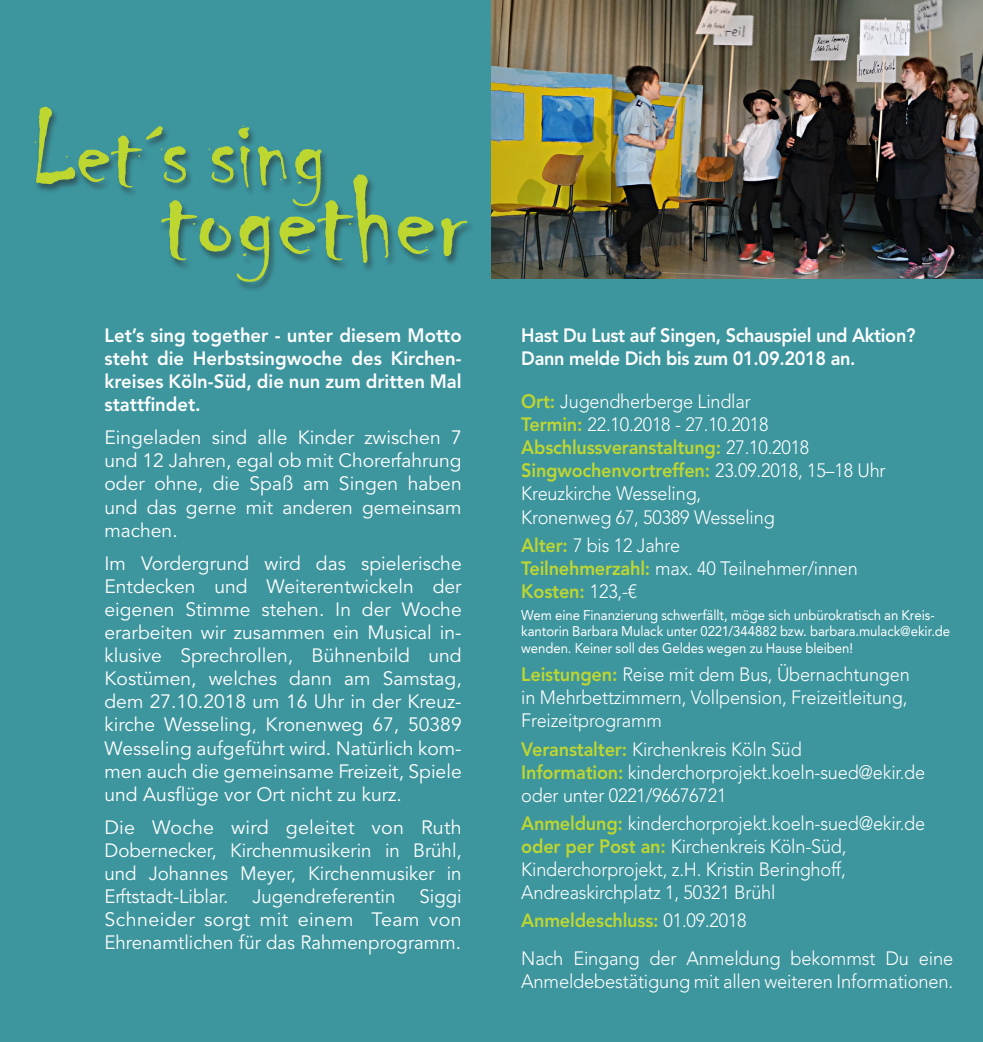
<style>
.page{position:relative;width:983px;height:1042px;background:#fff}
.page>*{position:absolute;margin:0;border:0;box-sizing:border-box;transform-origin:0 0}
.t1{font:19.25px/23.1px "Avenir LTCE";color:#fff;text-align:justify}
.t2{font:300 19.25px/23.1px "Avenir LTCE";letter-spacing:-.01em;color:#fff;scale:.94 1}
.t3{font:800 19.25px/23.1px "Avenir LTCE";letter-spacing:-.02em;color:#fff;text-align:justify;scale:.96 1}
.t4{font:300 19.25px/23.1px "Avenir LTCE";letter-spacing:-.01em;color:#fff;scale:.95 1}
.t5{font:800 19.25px/23.1px "Avenir LTCE";letter-spacing:-.02em;color:#fff;scale:.94 1}
.t6{font:800 19.25px "Avenir LTCE";letter-spacing:-.01em;color:#bed630;scale:.94 1}
.t7{font:14px/16.8px "Avenir LTCE";letter-spacing:-.005em;color:#fff;scale:.94 1}
.s1{font-weight:800;color:#bed630}
.s2{font-weight:300;color:#fff}
</style>
<div class="page">
<div style="left:0;top:0;width:982px;height:1042px;background:#3d959e"></div>
<img style="left:491px;top:0;width:491px;height:278px">
<svg style="left:35px;top:107px;width:432px;height:175px"></svg>
<p class="t3" style="left:104px;top:324px;width:373px">Let’s sing together - unter diesem Motto steht die Herbstsingwoche des Kirchen&shy;kreises Köln-Süd, die nun zum dritten Mal stattfindet.</p>
<p class="t1" style="left:104px;top:427px;width:358px">Eingeladen sind alle Kinder zwischen 7 und 12 Jahren, egal ob mit Chorerfahrung oder ohne, die Spaß am Singen haben und das gerne mit anderen gemeinsam machen.</p>
<p class="t1" style="left:104px;top:552px;width:358px">Im Vordergrund wird das spielerische Entdecken und Weiterentwickeln der eigenen Stimme stehen. In der Woche erarbeiten wir zusammen ein Musical in&shy;klusive Sprechrollen, Bühnenbild und Kostümen, welches dann am Samstag, dem 27.10.2018 um 16 Uhr in der Kreuz&shy;kirche Wesseling, Kronenweg 67, 50389<br>Wesseling aufgeführt wird. Natürlich kom&shy;men auch die gemeinsame Freizeit, Spiele und Ausflüge vor Ort nicht zu kurz.</p>
<p class="t1" style="left:104px;top:816px;width:358px">Die Woche wird geleitet von Ruth Dobernecker, Kirchenmusikerin in Brühl, und Johannes Meyer, Kirchenmusiker in Erftstadt-Liblar.</p>
<p class="t1" style="left:252px;top:885px;width:144px">Jugendreferentin</p>
<p class="t1" style="left:104px;top:885px;width:358px;text-indent:315px">Siggi Schneider sorgt mit einem Team von Ehrenamtlichen für das Rahmenprogramm.</p>
<p class="t5" style="left:521px;top:324px;width:420px">Hast Du Lust auf Singen, Schauspiel und Aktion?<br>Dann melde Dich bis zum 01.09.2018 an.</p>
<p class="t2" style="left:521px;top:390px;width:389px"><span class="s1">Ort:</span> Jugendherberge Lindlar<br><span class="s1">Termin:</span> 22.10.2018 - 27.10.2018<br><span class="s1">Abschlussveranstaltung:</span> 27.10.2018<br><span class="s1">Singwochenvortreffen:</span> 23.09.2018, 15–18 Uhr Kreuzkirche Wesseling,<br>Kronenweg 67, 50389 Wesseling</p>
<p class="t2" style="left:521px;top:533px;width:359px"><span class="s1">Alter:</span> 7 bis 12 Jahre<br><span class="s1">Teilnehmerzahl:</span> max. 40 Teilnehmer/innen<br><span class="s1">Kosten:</span> 123,-€</p>
<p class="t7" style="left:521px;top:606px;width:457px">Wem eine Finanzierung schwerfällt, möge sich unbürokratisch an Kreis&shy;kantorin Barbara Mulack unter 0221/344882 bzw. barbara.mulack@ekir.de wenden. Keiner soll des Geldes wegen zu Hause bleiben!</p>
<p class="t2" style="left:521px;top:663px;width:415px"><span class="s1">Leistungen:</span> Reise mit dem Bus, Übernachtungen in Mehrbettzimmern, Vollpension, Freizeitleitung,<br>Freizeitprogramm</p>
<p class="t2" style="left:521px;top:737px;width:431px"><span class="s1">Veranstalter:</span> Kirchenkreis Köln Süd<br><span class="s1">Information:</span> kinderchorprojekt.koeln-sued@ekir.de oder unter 0221/96676721</p>
<p class="t2" style="left:521px;top:811px;width:431px"><span class="s1">Anmeldung:</span> kinderchorprojekt.koeln-sued@ekir.de <span class="s1">oder per Post an:</span> Kirchenkreis Köln-Süd, Kinderchorprojekt, z.H. Kristin Beringhoff, Andreaskirchplatz 1, 50321 Brühl</p>
<p class="t6" style="left:521px;top:909px;width:241px">Anmeldeschluss: <span class="s2">01.09.2018</span></p>
<p class="t4" style="left:521px;top:947px;width:456px">Nach Eingang der Anmeldung bekommst Du eine<br>Anmeldebestätigung mit allen weiteren Informationen.</p>
</div>
